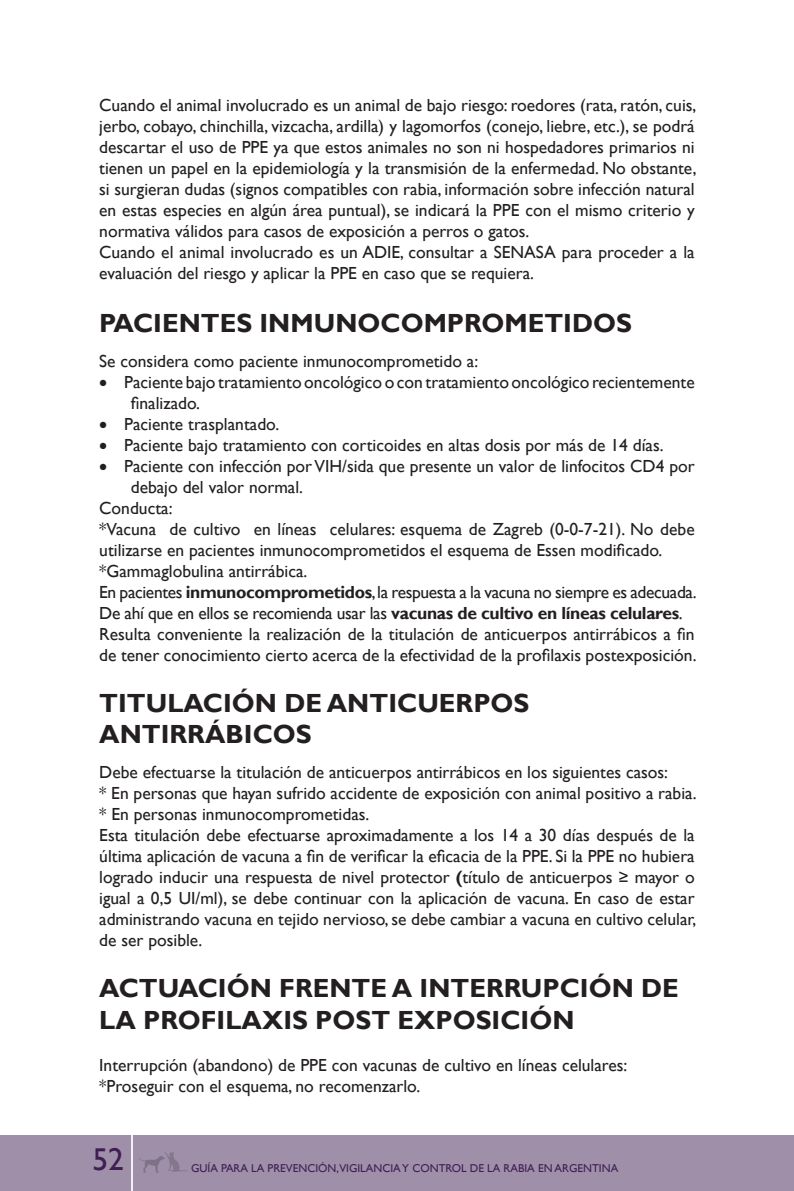
<style>
.page{position:relative;width:794px;height:1191px;background:#fff}
.page>*{position:absolute;margin:0;border:0;box-sizing:border-box;transform-origin:0 0}
.t1{font:31.5px "Gill Sans";color:#3f1e53}
.Encabezado{font:700 26.25px/31.5px "Gill Sans";color:#231f20}
.Encabezado-2{font:17.5px/21px "Gill Sans";color:#231f20}
.Encabezado-3{font:17.5px/21px "Gill Sans";letter-spacing:-.02em;color:#231f20}
.t2{font:11.38px "Gill Sans";color:#3f1e53}
.s1{font-weight:700}
.s2{color:#141414}
</style>
<div class="page">
<div style="left:0;top:1135px;width:794px;height:56px;background:#9f8fa9"></div>
<svg style="left:164px;top:1152px;width:24px;height:19px"></svg>
<img style="left:139px;top:1156px;width:25px;height:16px">
<hr style="left:131px;top:1133px;width:2px;height:58px;background:#fff">
<p class="Encabezado-2" style="left:99px;top:95px;width:599px;text-align:justify">Cuando el animal involucrado es un animal de bajo riesgo: roedores (rata, ratón, cuis, jerbo, cobayo, chinchilla, vizcacha, ardilla) y lagomorfos (conejo, liebre, etc.), se podrá descartar el uso de PPE ya que estos animales no son ni hospedadores primarios ni tienen un papel en la epidemiología y la transmisión de la enfermedad. No obstante, si surgieran dudas (signos compatibles con rabia, información sobre infección natural en estas especies en algún área puntual), se indicará la PPE con el mismo criterio y normativa válidos para casos de exposición a perros o gatos.</p>
<p class="Encabezado-2" style="left:99px;top:242px;width:597px">Cuando el animal involucrado es un ADIE, consultar a SENASA para proceder a la evaluación del riesgo y aplicar la PPE en caso que se requiera.</p>
<p class="Encabezado" style="left:99px;top:308px;width:534px">PACIENTES INMUNOCOMPROMETIDOS</p>
<p class="Encabezado-2" style="left:99px;top:351px;width:380px">Se considera como paciente inmunocomprometido a:</p>
<p class="Encabezado-2" style="left:131px;top:372px;width:565px;text-indent:-32px">• Paciente bajo tratamiento oncológico o con tratamiento oncológico recientemente finalizado.</p>
<p class="Encabezado-2" style="left:99px;top:414px;width:181px">• Paciente trasplantado.</p>
<p class="Encabezado-2" style="left:99px;top:435px;width:566px">• Paciente bajo tratamiento con corticoides en altas dosis por más de 14 días.</p>
<p class="Encabezado-2" style="left:131px;top:456px;width:565px;text-indent:-32px">• Paciente con infección por VIH/sida que presente un valor de linfocitos CD4 por debajo del valor normal.</p>
<p class="Encabezado-2" style="left:99px;top:498px;width:75px">Conducta:</p>
<p class="Encabezado-2" style="left:99px;top:519px;width:597px">*Vacuna de cultivo en líneas celulares: esquema de Zagreb (0-0-7-21). No debe utilizarse en pacientes inmunocomprometidos el esquema de Essen modificado.</p>
<p class="Encabezado-2" style="left:99px;top:561px;width:209px">*Gammaglobulina antirrábica.</p>
<p class="Encabezado-3" style="left:99px;top:582px;width:599px">En pacientes <span class="s1">inmunocomprometidos</span>, la respuesta a la vacuna no siempre es adecuada.<br>De ahí que en ellos se recomienda usar las <span class="s1">vacunas de cultivo en líneas celulares</span>.</p>
<p class="Encabezado-2" style="left:99px;top:624px;width:599px">Resulta conveniente la realización de la titulación de anticuerpos antirrábicos a fin de tener conocimiento cierto acerca de la efectividad de la profilaxis postexposición.</p>
<p class="Encabezado" style="left:99px;top:688px;width:432px">TITULACIÓN DE ANTICUERPOS<br>ANTIRRÁBICOS</p>
<p class="Encabezado-2" style="left:99px;top:762px;width:570px">Debe efectuarse la titulación de anticuerpos antirrábicos en los siguientes casos:</p>
<p class="Encabezado-2" style="left:99px;top:783px;width:599px">* En personas que hayan sufrido accidente de exposición con animal positivo a rabia.</p>
<p class="Encabezado-2" style="left:99px;top:804px;width:272px">* En personas inmunocomprometidas.</p>
<p class="Encabezado-2" style="left:99px;top:825px;width:599px;text-align:justify">Esta titulación debe efectuarse aproximadamente a los 14 a 30 días después de la última aplicación de vacuna a fin de verificar la eficacia de la PPE. Si la PPE no hubiera logrado inducir una respuesta de nivel protector <span class="s1">(</span>título de anticuerpos <span class="s2">≥</span> mayor o igual a 0,5 UI/ml), se debe continuar con la aplicación de vacuna. En caso de estar administrando vacuna en tejido nervioso, se debe cambiar a vacuna en cultivo celular, de ser posible.</p>
<p class="Encabezado" style="left:99px;top:973px;width:581px">ACTUACIÓN FRENTE A INTERRUPCIÓN DE<br>LA PROFILAXIS POST EXPOSICIÓN</p>
<p class="Encabezado-2" style="left:99px;top:1054px;width:530px">Interrupción (abandono) de PPE con vacunas de cultivo en líneas celulares:</p>
<p class="Encabezado-2" style="left:99px;top:1075px;width:322px">*Proseguir con el esquema, no recomenzarlo.</p>
<h1 class="t1" style="left:93px;top:1141px;width:33px">52</h1>
<p class="t2" style="left:191px;top:1161px;width:429px">GUÍA PARA LA PREVENCIÓN,VIGILANCIA Y CONTROL DE LA RABIA EN ARGENTINA</p>
</div>
